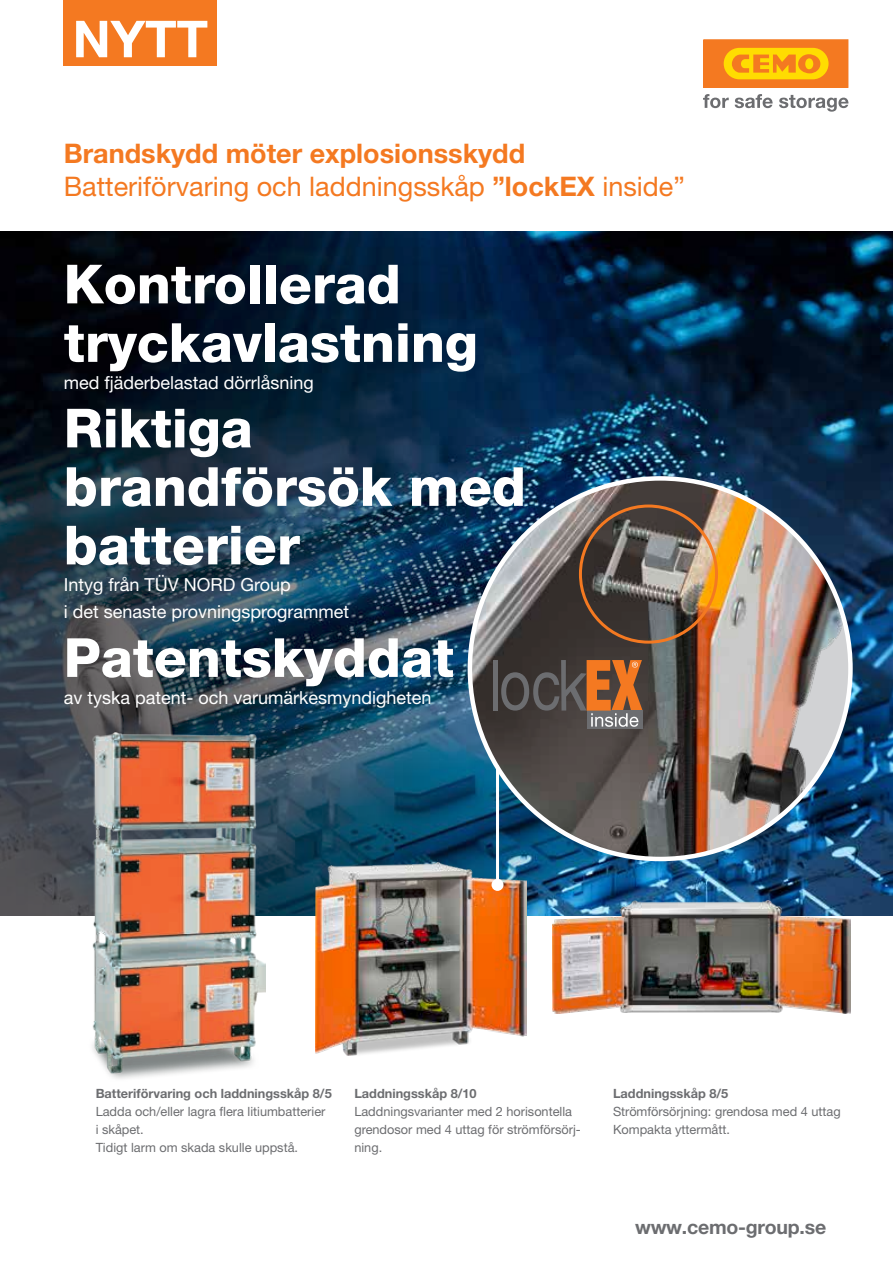
<style>
.page{position:relative;width:893px;height:1263px;background:#fff}
.page>*{position:absolute;margin:0;border:0;box-sizing:border-box;transform-origin:0 0}
.t1{font:800 54px/58.5px "Helvetica Neue LT Pro";color:#fff}
.t2{font:700 51px "Helvetica Neue LT Pro";color:#fff}
.t3{font:27px "Helvetica Neue LT Pro";color:#f47921}
.t4{font:700 27px "Helvetica Neue LT Pro";color:#f47921}
.B_Website_HelveticaN{font:700 19.5px "Helvetica Neue LT Pro";letter-spacing:-.01em;color:#6c6d70}
.t5{font:18px/27px "Helvetica Neue LT Pro";color:#fff}
.t6{font:12.75px/18px "Helvetica Neue LT Pro";color:#6c6d70}
.t7{font:700 12.75px "Helvetica Neue LT Pro";color:#6c6d70}
.s1{font-weight:700}
</style>
<div class="page">
<div style="left:64px;top:0;width:153px;height:66px;background:#f47921"></div>
<div style="left:704px;top:40px;width:144px;height:47px;background:#f47921"></div>
<div style="left:703px;top:39px;width:145px;height:49px;border:1px solid #f47921"></div>
<div style="left:723px;top:47px;width:106px;height:33px;background:#ffdc01;border-radius:17px"></div>
<div style="left:722px;top:46px;width:108px;height:35px;border:2px solid #f47921;border-radius:17px"></div>
<svg style="left:732px;top:54px;width:88px;height:19px"></svg>
<svg style="left:703px;top:94px;width:26px;height:14px"></svg>
<svg style="left:735px;top:94px;width:38px;height:14px"></svg>
<svg style="left:779px;top:95px;width:70px;height:17px"></svg>
<img style="left:553px;top:231px;width:340px;height:684px">
<svg style="left:0;top:231px;width:553px;height:684px;background:#183347"></svg>
<img style="left:552px;top:901px;width:298px;height:113px">
<img style="left:88px;top:732px;width:177px;height:347px">
<img style="left:315px;top:862px;width:212px;height:194px">
<img style="left:470px;top:478px;width:380px;height:381px;border-radius:190px">
<div style="left:493px;top:660px;width:5px;height:51px;background:#6c6d70"></div>
<div style="left:587px;top:711px;width:56px;height:18px;background:#6c6d70"></div>
<svg style="left:501px;top:660px;width:142px;height:67px;background:#715543"></svg>
<hr style="left:496px;top:765px;width:3px;height:120px;background:#fff">
<div style="left:491px;top:879px;width:12px;height:12px;background:#fff;border-radius:50%"></div>
<div style="left:579px;top:504px;width:139px;height:140px;border:3px solid #f47921;border-radius:50%"></div>
<p class="t2" style="left:73px;top:8px;width:137px">NYTT</p>
<p class="t4" style="left:64px;top:137px;width:463px">Brandskydd möter explosionsskydd</p>
<p class="t3" style="left:64px;top:169px;width:623px">Batteriförvaring och laddningsskåp <span class="s1">”lockEX</span> inside”</p>
<p class="t1" style="left:64px;top:255px;width:416px">Kontrollerad tryckavlastning</p>
<p class="t5" style="left:64px;top:368px;width:252px">med fjäderbelastad dörrlåsning</p>
<p class="t1" style="left:64px;top:399px;width:464px">Riktiga brandförsök med batterier</p>
<p class="t5" style="left:64px;top:571px;width:287px">Intyg från TÜV NORD Group<br>i det senaste provningsprogrammet</p>
<p class="t1" style="left:64px;top:628px;width:392px">Patentskyddat</p>
<p class="t5" style="left:64px;top:683px;width:369px">av tyska patent- och varumärkesmyndigheten</p>
<p class="t7" style="left:96px;top:1085px;width:238px">Batteriförvaring och laddningsskåp 8/5</p>
<p class="t6" style="left:96px;top:1102px;width:231px">Ladda och/eller lagra flera litiumbatterier i skåpet.</p>
<p class="t6" style="left:96px;top:1138px;width:204px">Tidigt larm om skada skulle uppstå.</p>
<p class="t7" style="left:354px;top:1085px;width:124px">Laddningsskåp 8/10</p>
<p class="t6" style="left:354px;top:1102px;width:228px">Laddningsvarianter med 2 horisontella grendosor med 4 uttag för strömförsörj&shy;ning.</p>
<p class="t7" style="left:613px;top:1085px;width:117px">Laddningsskåp 8/5</p>
<p class="t6" style="left:613px;top:1102px;width:229px">Strömförsörjning: grendosa med 4 uttag<br>Kompakta yttermått.</p>
<p class="B_Website_HelveticaN" style="left:635px;top:1215px;width:193px">www.cemo-group.se</p>
</div>
